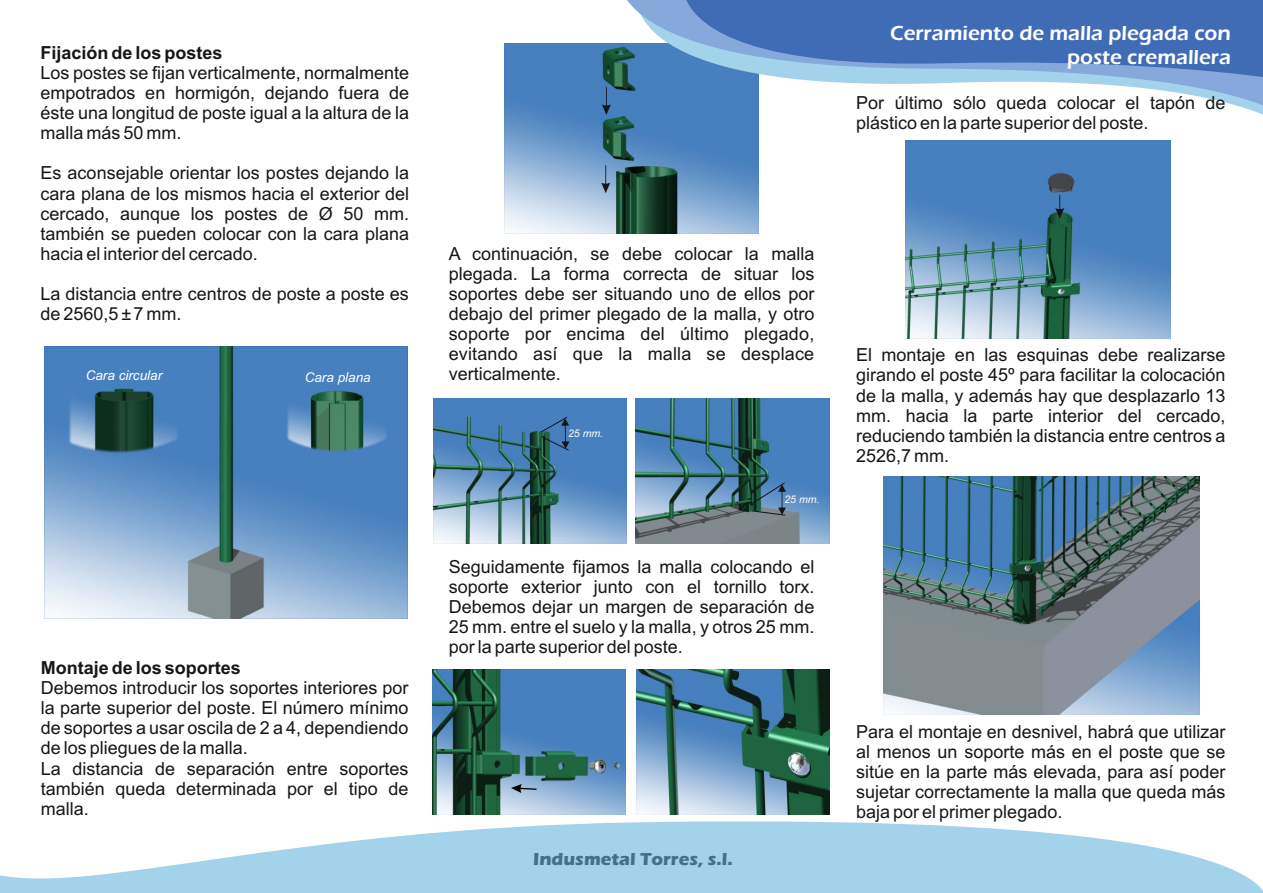
<style>
.page{position:relative;width:1263px;height:893px;background:#fff}
.page>*{position:absolute;margin:0;border:0;box-sizing:border-box;transform-origin:0 0}
.t1{font:600 21px/23.9px "Eras ITC";color:#fff;text-align:right}
.t2{font:18px/20.1px "Arial";color:#151616;text-align:justify}
.t3{font:700 18px "Arial";color:#151616}
.t4{font:700 18px "Eras ITC";color:#447189}
.t5{font:italic 13.5px "Arial";color:#fff}
.t6{font:italic 10.5px "Arial";color:#fff}
</style>
<div class="page">
<img style="left:505px;top:43px;width:253px;height:190px">
<svg style="left:636px;top:108px;width:627px;height:9px"></svg>
<svg style="left:627px;top:0;width:636px;height:108px"></svg>
<svg style="left:686px;top:0;width:577px;height:78px;background:#527dbf"></svg>
<svg style="left:0;top:813px;width:1263px;height:80px;fill:#a3d2eb"></svg>
<img style="left:44px;top:347px;width:363px;height:272px">
<img style="left:62px;top:365px;width:128px;height:97px">
<img style="left:272px;top:374px;width:127px;height:84px">
<img style="left:433px;top:398px;width:194px;height:146px">
<img style="left:635px;top:398px;width:194px;height:146px">
<img style="left:433px;top:669px;width:193px;height:145px">
<img style="left:636px;top:670px;width:194px;height:145px">
<img style="left:906px;top:140px;width:264px;height:199px">
<img style="left:883px;top:477px;width:317px;height:237px">
<svg style="left:540px;top:416px;width:30px;height:35px"></svg>
<svg style="left:751px;top:482px;width:35px;height:34px"></svg>
<svg style="left:601px;top:165px;width:9px;height:28px"></svg>
<svg style="left:602px;top:87px;width:9px;height:28px"></svg>
<svg style="left:1055px;top:195px;width:9px;height:24px"></svg>
<svg style="left:511px;top:784px;width:26px;height:9px"></svg>
<p class="t3" style="left:41px;top:46px;width:184px">Fijación de los postes</p>
<p class="t2" style="left:41px;top:64px;width:370px">Los postes se fijan verticalmente, normalmente empotrados en hormigón, dejando fuera de éste una longitud de poste igual a la altura de la malla más 50 mm.</p>
<p class="t2" style="left:41px;top:165px;width:370px">Es aconsejable orientar los postes dejando la cara plana de los mismos hacia el exterior del cercado, aunque los postes de Ø 50 mm. también se pueden colocar con la cara plana hacia el interior del cercado.</p>
<p class="t2" style="left:41px;top:285px;width:370px">La distancia entre centros de poste a poste es de 2560,5 ±7 mm.</p>
<p class="t5" style="left:86px;top:371px;width:78px">Cara circular</p>
<p class="t5" style="left:305px;top:373px;width:68px">Cara plana</p>
<p class="t3" style="left:41px;top:661px;width:202px">Montaje de los soportes</p>
<p class="t2" style="left:41px;top:679px;width:369px;text-align:left">Debemos introducir los soportes interiores por la parte superior del poste. El número mínimo de soportes a usar oscila de 2 a 4, dependiendo de los pliegues de la malla.<br>La distancia de separación entre soportes también queda determinada por el tipo de malla.</p>
<p class="t1" style="left:890px;top:24px;width:342px">Cerramiento de malla plegada con poste cremallera</p>
<p class="t2" style="left:856px;top:94px;width:371px">Por último sólo queda colocar el tapón de plástico en la parte superior del poste.</p>
<p class="t2" style="left:449px;top:245px;width:367px">A continuación, se debe colocar la malla plegada. La forma correcta de situar los soportes debe ser situando uno de ellos por debajo del primer plegado de la malla, y otro soporte por encima del último plegado, evitando así que la malla se desplace verticalmente.</p>
<p class="t6" style="left:568px;top:429px;width:37px">25 mm.</p>
<p class="t6" style="left:784px;top:496px;width:37px">25 mm.</p>
<p class="t2" style="left:449px;top:558px;width:367px">Seguidamente fijamos la malla colocando el soporte exterior junto con el tornillo torx.<br>Debemos dejar un margen de separación de 25 mm. entre el suelo y la malla, y otros 25 mm. por la parte superior del poste.</p>
<p class="t4" style="left:533px;top:852px;width:201px">Indusmetal Torres, s.l.</p>
<p class="t2" style="left:856px;top:347px;width:371px">El montaje en las esquinas debe realizarse girando el poste 45º para facilitar la colocación de la malla, y además hay que desplazarlo 13 mm. hacia la parte interior del cercado, reduciendo también la distancia entre centros a 2526,7 mm.</p>
<p class="t2" style="left:856px;top:723px;width:371px">Para el montaje en desnivel, habrá que utilizar al menos un soporte más en el poste que se sitúe en la parte más elevada, para así poder sujetar correctamente la malla que queda más baja por el primer plegado.</p>
</div>
